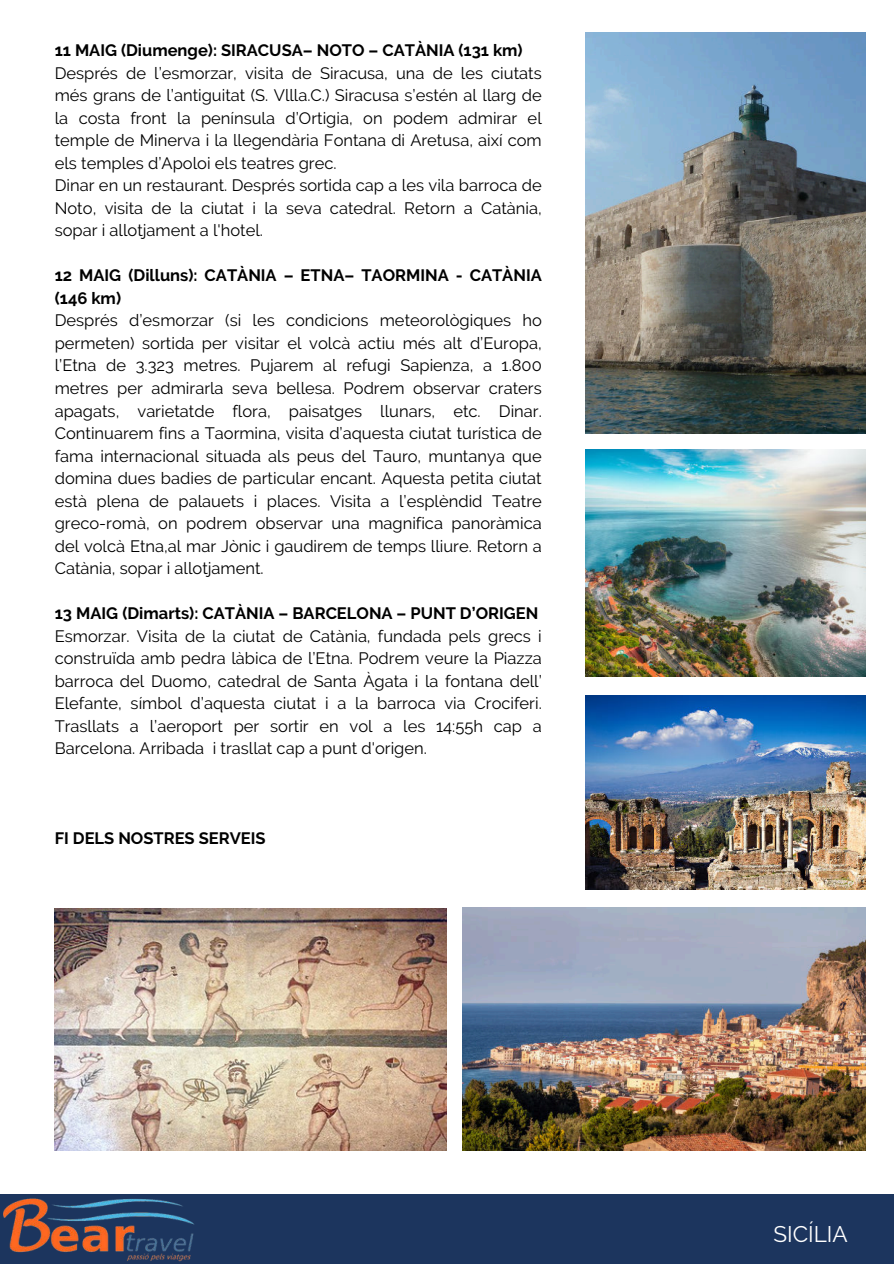
<style>
.page{position:relative;width:894px;height:1264px;background:#fff}
.page>*{position:absolute;margin:0;border:0;box-sizing:border-box;transform-origin:0 0}
.t1{font:22.5px "Raleway";color:#fff}
.t2{font:16.5px/22.5px "Raleway";color:#000;text-align:justify}
.t3{font:700 16.5px/22.5px "Raleway";color:#000}
</style>
<div class="page">
<img style="left:585px;top:32px;width:280px;height:402px">
<img style="left:462px;top:907px;width:403px;height:243px">
<img style="left:55px;top:908px;width:391px;height:242px">
<div style="left:0;top:1193px;width:893px;height:70px;background:#1c355e"></div>
<img style="left:585px;top:449px;width:280px;height:228px">
<img style="left:585px;top:695px;width:280px;height:195px">
<img style="left:0;top:1193px;width:201px;height:69px">
<p class="t3" style="left:55px;top:39px;width:469px">11 MAIG (Diumenge): SIRACUSA– NOTO – CATÀNIA (131 km)</p>
<p class="t2" style="left:55px;top:62px;width:488px;text-align:left">Després de l’esmorzar, visita de Siracusa, una de les ciutats més grans de l’antiguitat (S. Vllla.C.) Siracusa s’estén al llarg de la costa front la península d’Ortigia, on podem admirar el temple de Minerva i la llegendària Fontana di Aretusa, així com els temples d’Apoloi els teatres grec.<br>Dinar en un restaurant. Després sortida cap a les vila barroca de Noto, visita de la ciutat i la seva catedral. Retorn a Catània, sopar i allotjament a l'hotel.</p>
<p class="t3" style="left:55px;top:264px;width:488px">12 MAIG (Dilluns): CATÀNIA – ETNA– TAORMINA - CATÀNIA (146 km)</p>
<p class="t2" style="left:55px;top:309px;width:488px">Després d’esmorzar (si les condicions meteorològiques ho permeten) sortida per visitar el volcà actiu més alt d’Europa, l’Etna de 3.323 metres. Pujarem al refugi Sapienza, a 1.800 metres per admirarla seva bellesa. Podrem observar craters apagats, varietatde flora, paisatges llunars, etc. Dinar.<br>Continuarem fins a Taormina, visita d’aquesta ciutat turística de fama internacional situada als peus del Tauro, muntanya que domina dues badies de particular encant. Aquesta petita ciutat està plena de palauets i places. Visita a l’esplèndid Teatre greco-romà, on podrem observar una magnifica panoràmica del volcà Etna,al mar Jònic i gaudirem de temps lliure. Retorn a Catània, sopar i allotjament.</p>
<p class="t3" style="left:55px;top:602px;width:485px">13 MAIG (Dimarts): CATÀNIA – BARCELONA – PUNT D’ORIGEN</p>
<p class="t2" style="left:55px;top:624px;width:488px">Esmorzar. Visita de la ciutat de Catània, fundada pels grecs i construïda amb pedra làbica de l’Etna. Podrem veure la Piazza barroca del Duomo, catedral de Santa Àgata i la fontana dell’ Elefante, símbol d’aquesta ciutat i a la barroca via Crociferi.<br>Trasllats a l’aeroport per sortir en vol a les 14:55h cap a Barcelona. Arribada i trasllat cap a punt d'origen.</p>
<p class="t3" style="left:55px;top:827px;width:212px">FI DELS NOSTRES SERVEIS</p>
<h1 class="t1" style="left:773px;top:1221px;width:76px">SICÍLIA</h1>
</div>
